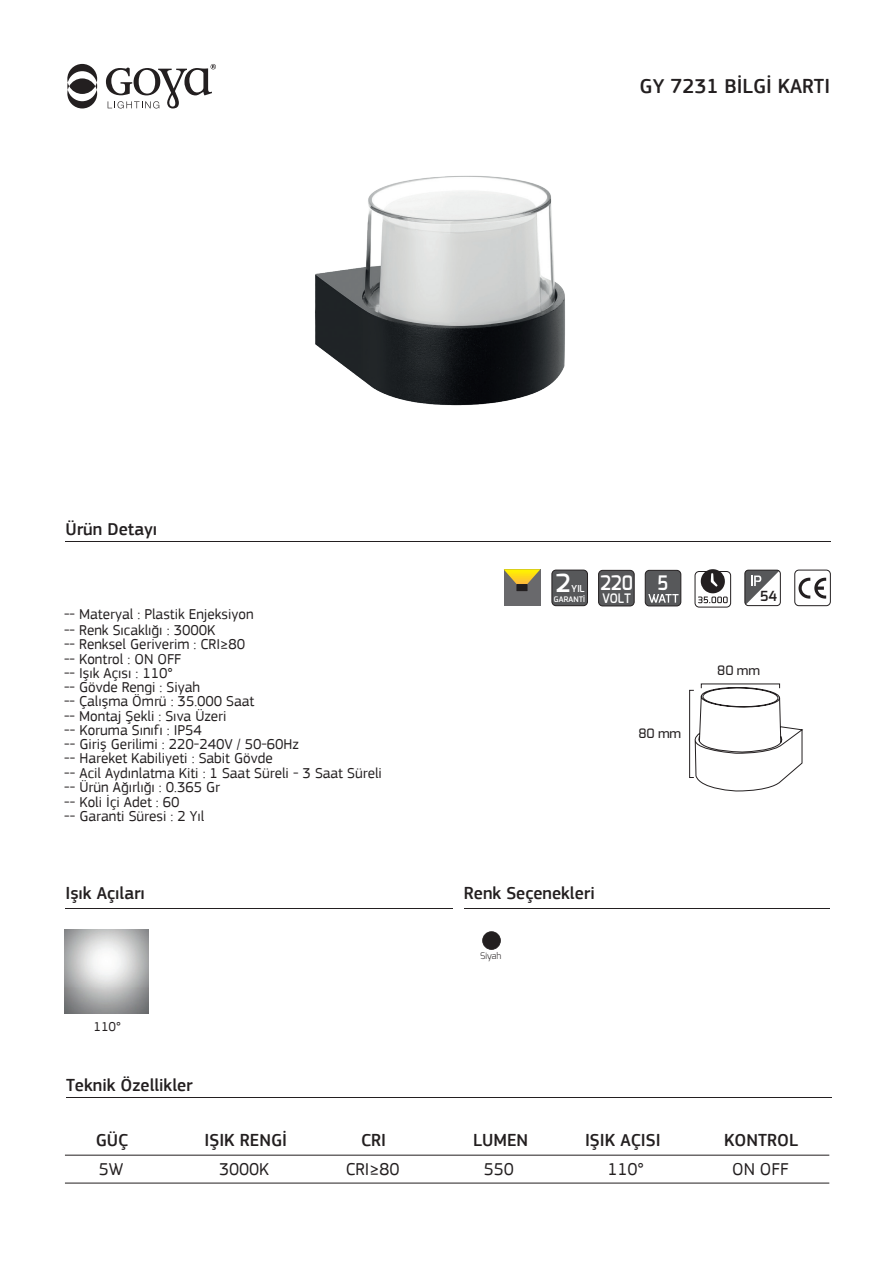
<style>
.page{position:relative;width:893px;height:1263px;background:#fff}
.page>*{position:absolute;margin:0;border:0;box-sizing:border-box;transform-origin:0 0}
.t1{font:600 24.9px "Exo";color:#fff}
.t2{font:500 21px "PF Square Sans Pro";color:#231f20}
.t3{font:600 19.95px "Exo";color:#fff;scale:.89 1}
.t4{font:500 18px "PF Square Sans Pro";color:#231f20}
.t5{font:18px "PF Square Sans Pro";color:#231f20}
.t6{font:15px/14.4px "PF Square Sans Pro";color:#231f20}
.t7{font:600 13.95px "Exo";color:#231f20}
.t8{font:13.5px "PF Square Sans Pro";color:#231f20}
.t9{font:600 13.05px "Exo";color:#fff;scale:.89 1}
.t10{font:500 12.9px "Exo";letter-spacing:-.005em;color:#231f20}
.t11{font:600 9.45px "Exo";color:#fff}
.t12{font:300 9px "Exo";color:#231f20}
.t13{font:600 7.65px "Exo";color:#fff}
</style>
<div class="page">
<div style="left:483px;top:932px;width:17px;height:17px;background:#231f20;border-radius:50%"></div>
<div style="left:482px;top:931px;width:19px;height:19px;border:1px solid #231f20;border-radius:50%"></div>
<img style="left:64px;top:929px;width:84px;height:84px">
<hr style="left:66px;top:1097px;width:765px;height:1px;background:#231f20">
<hr style="left:65px;top:908px;width:388px;height:1px;background:#231f20">
<hr style="left:65px;top:541px;width:766px;height:1px;background:#231f20">
<hr style="left:464px;top:908px;width:366px;height:1px;background:#231f20">
<hr style="left:65px;top:1183px;width:764px;height:1px;background:#231f20">
<hr style="left:65px;top:1155px;width:764px;height:1px;background:#231f20">
<svg style="left:67px;top:64px;width:30px;height:44px"></svg>
<svg style="left:106px;top:64px;width:110px;height:44px"></svg>
<div style="left:599px;top:570px;width:35px;height:36px;background:#57585a;border-radius:4px"></div>
<div style="left:598px;top:570px;width:36px;height:36px;border:1px solid #231f20;border-radius:4px"></div>
<div style="left:645px;top:570px;width:36px;height:36px;background:#57585a;border-radius:4px"></div>
<div style="left:645px;top:570px;width:36px;height:36px;border:1px solid #231f20;border-radius:4px"></div>
<svg style="left:648px;top:594px;width:31px;height:9px"></svg>
<div style="left:794px;top:570px;width:37px;height:36px;border:1px solid #231f20;border-radius:4px"></div>
<svg style="left:798px;top:578px;width:28px;height:21px"></svg>
<div style="left:744px;top:570px;width:37px;height:36px;border:1px solid #231f20;border-radius:4px"></div>
<svg style="left:745px;top:570px;width:34px;height:34px"></svg>
<div style="left:552px;top:570px;width:35px;height:36px;background:#57585a;border-radius:4px"></div>
<div style="left:552px;top:570px;width:36px;height:36px;border:1px solid #231f20;border-radius:4px"></div>
<div style="left:695px;top:571px;width:36px;height:36px;border:1px solid #231f20;border-radius:4px"></div>
<svg style="left:698px;top:569px;width:30px;height:34px"></svg>
<div style="left:504px;top:569px;width:36px;height:37px;background:#69696c"></div>
<svg style="left:504px;top:569px;width:36px;height:16px"></svg>
<div style="left:517px;top:585px;width:10px;height:5px;background:#231f20"></div>
<div style="left:517px;top:584px;width:10px;height:7px;border:1px solid #231f20"></div>
<svg style="left:689px;top:683px;width:114px;height:108px"></svg>
<img style="left:315px;top:175px;width:250px;height:231px">
<p class="t4" style="left:65px;top:519px;width:93px">Ürün Detayı</p>
<p class="t6" style="left:64px;top:607px;width:319px">-- Materyal : Plastik Enjeksiyon<br>-- Renk Sıcaklığı : 3000K<br>-- Renksel Geriverim : CRI≥80<br>-- Kontrol : ON OFF<br>-- Işık Açısı : 110°<br>-- Gövde Rengi : Siyah<br>-- Çalışma Ömrü : 35.000 Saat<br>-- Montaj Şekli : Sıva Üzeri<br>-- Koruma Sınıfı : IP54<br>-- Giriş Gerilimi : 220-240V / 50-60Hz<br>-- Hareket Kabiliyeti : Sabit Gövde<br>-- Acil Aydınlatma Kiti : 1 Saat Süreli - 3 Saat Süreli -- Ürün Ağırlığı : 0.365 Gr<br>-- Koli İçi Adet : 60<br>-- Garanti Süresi : 2 Yıl</p>
<h2 class="t2" style="left:640px;top:74px;width:192px">GY 7231 BİLGİ KARTI</h2>
<h1 class="t1" style="left:556px;top:567px;width:16px">2</h1>
<p class="t11" style="left:571px;top:583px;width:15px">YIL</p>
<h3 class="t3" style="left:601px;top:570px;width:38px">220</h3>
<p class="t9" style="left:602px;top:590px;width:34px">VOLT</p>
<h3 class="t3" style="left:657px;top:570px;width:14px">5</h3>
<p class="t13" style="left:554px;top:594px;width:33px">GARANTİ</p>
<p class="t7" style="left:760px;top:587px;width:18px">54</p>
<p class="t10" style="left:638px;top:725px;width:44px">80 mm</p>
<p class="t10" style="left:717px;top:662px;width:44px">80 mm</p>
<p class="t4" style="left:65px;top:882px;width:81px">Işık Açıları</p>
<p class="t4" style="left:464px;top:882px;width:132px">Renk Seçenekleri</p>
<p class="t8" style="left:94px;top:1018px;width:29px">110°</p>
<p class="t4" style="left:66px;top:1074px;width:128px">Teknik Özellikler</p>
<p class="t12" style="left:480px;top:949px;width:23px">Siyah</p>
<p class="t4" style="left:204px;top:1130px;width:84px">IŞIK RENGİ</p>
<p class="t4" style="left:361px;top:1130px;width:27px">CRI</p>
<p class="t4" style="left:473px;top:1130px;width:57px">LUMEN</p>
<p class="t4" style="left:585px;top:1130px;width:77px">IŞIK AÇISI</p>
<p class="t4" style="left:724px;top:1130px;width:75px">KONTROL</p>
<p class="t5" style="left:732px;top:1158px;width:58px">ON OFF</p>
<p class="t4" style="left:96px;top:1130px;width:34px">GÜÇ</p>
<p class="t5" style="left:99px;top:1158px;width:26px">5W</p>
<p class="t5" style="left:219px;top:1158px;width:51px">3000K</p>
<p class="t5" style="left:346px;top:1158px;width:55px">CRI≥80</p>
<p class="t5" style="left:484px;top:1158px;width:32px">550</p>
<p class="t5" style="left:607px;top:1158px;width:38px">110°</p>
</div>
